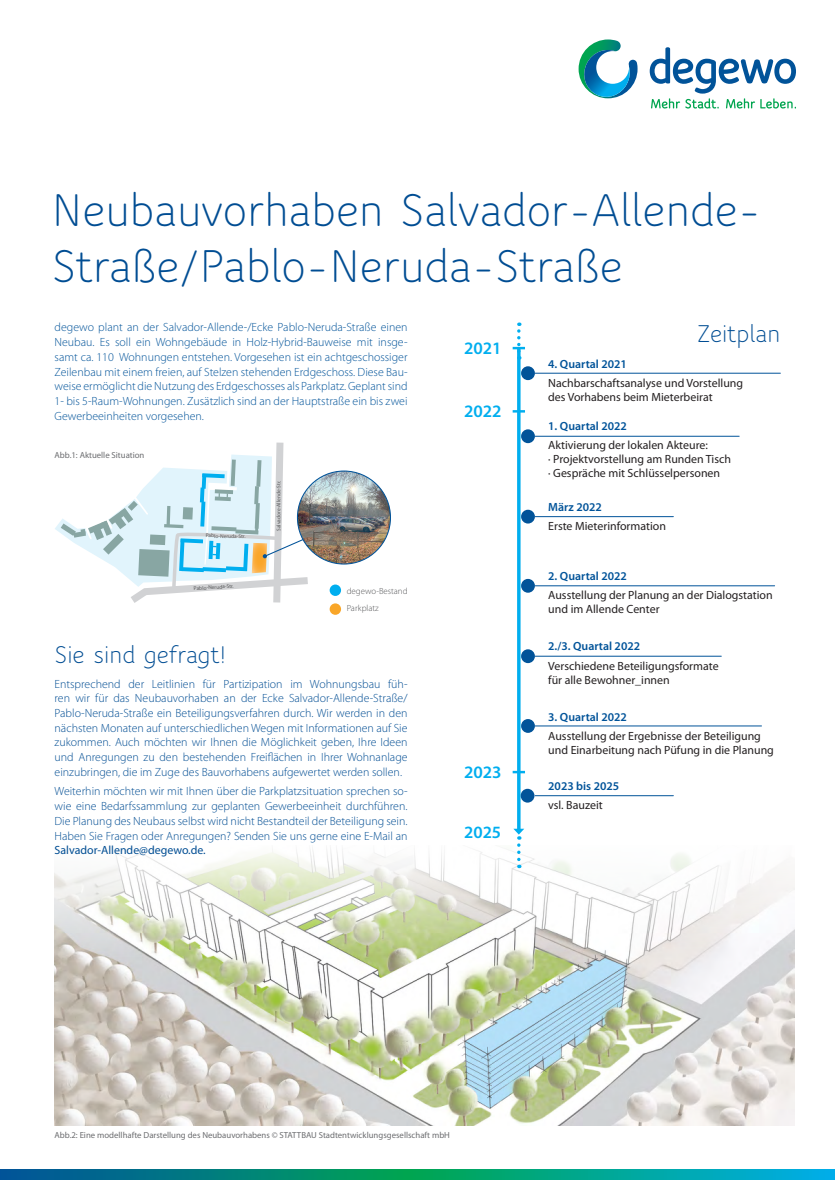
<style>
.page{position:relative;width:835px;height:1180px;background:#fff}
.page>*{position:absolute;margin:0;border:0;box-sizing:border-box;transform-origin:0 0}
.Headline{font:49.7px/56px "Speak OT";color:#004d93}
.Unterüberschrift{font:26.25px "Speak OT";color:#004d93}
.t1{font:600 17.5px "Myriad Pro";color:#00aeef}
.t2{font:600 17.25px "Myriad Pro";color:#00aeef}
.t3{font:11.9px/19.2px "Myriad Pro";color:#231f20}
.Unterüberschrift-2{font:300 11.9px/14.7px "Myriad Pro";color:#004d93;text-align:justify}
.Fließtext{font:300 11.9px/14.7px "Myriad Pro";color:#015399;text-align:justify}
.Fließtext-2{font:300 11.9px/14.7px "Myriad Pro";color:#004d93;text-align:justify}
.t4{font:600 11.9px/19.2px "Myriad Pro";color:#015399}
.t5{font:300 8.89px "Myriad Pro";color:#57585a}
.BU{font:8.75px "Myriad Pro";color:#6c6d70}
.t6{font:5.42px "Myriad Pro";letter-spacing:-.005em;color:#57585a}
.s1{font-weight:600;color:#015399}
.s2{font-weight:400}
.s3{font-weight:400;color:#231f20}
</style>
<div class="page">
<svg style="left:0;top:1169px;width:834px;height:11px;background:#00928b"></svg>
<img style="left:55px;top:845px;width:739px;height:280px">
<svg style="left:649px;top:47px;width:146px;height:62px"></svg>
<svg style="left:578px;top:39px;width:59px;height:60px"></svg>
<svg style="left:517px;top:845px;width:3px;height:23px"></svg>
<hr style="left:517px;top:348px;width:3px;height:483px;background:#00aeef">
<svg style="left:513px;top:828px;width:11px;height:11px"></svg>
<svg style="left:512px;top:410px;width:13px;height:2px"></svg>
<svg style="left:512px;top:771px;width:13px;height:2px"></svg>
<svg style="left:512px;top:322px;width:13px;height:37px"></svg>
<hr style="left:535px;top:373px;width:245px;height:1px;background:#015399">
<div style="left:521px;top:366px;width:14px;height:14px;background:#015399;border-radius:50%"></div>
<hr style="left:535px;top:516px;width:138px;height:1px;background:#015399">
<div style="left:521px;top:510px;width:14px;height:13px;background:#015399;border-radius:50%"></div>
<hr style="left:535px;top:436px;width:204px;height:1px;background:#015399">
<div style="left:521px;top:429px;width:14px;height:14px;background:#015399;border-radius:50%"></div>
<hr style="left:535px;top:585px;width:239px;height:1px;background:#015399">
<div style="left:521px;top:579px;width:14px;height:14px;background:#015399;border-radius:50%"></div>
<hr style="left:535px;top:656px;width:186px;height:1px;background:#015399">
<div style="left:521px;top:649px;width:14px;height:14px;background:#015399;border-radius:50%"></div>
<hr style="left:535px;top:725px;width:226px;height:1px;background:#015399">
<div style="left:521px;top:719px;width:14px;height:14px;background:#015399;border-radius:50%"></div>
<hr style="left:535px;top:795px;width:138px;height:1px;background:#015399">
<div style="left:520px;top:789px;width:14px;height:13px;background:#015399;border-radius:50%"></div>
<img style="left:297px;top:471px;width:93px;height:93px;border-radius:46px">
<svg style="left:55px;top:442px;width:270px;height:161px"></svg>
<div style="left:329px;top:603px;width:12px;height:12px;background:#f9a628;border-radius:50%"></div>
<div style="left:329px;top:584px;width:12px;height:12px;background:#00aeef;border-radius:50%"></div>
<p class="Headline" style="left:52px;top:181px;width:710px">Neubauvorhaben Salvador-Allende-<br>Straße/Pablo-Neruda-Straße</p>
<p class="Fließtext" style="left:55px;top:320px;width:354px">degewo plant an der Salvador-Allende-/Ecke Pablo-Neruda-Straße einen Neubau. Es soll ein Wohngebäude in Holz-Hybrid-Bauweise mit insge&shy;samt ca. 110 Wohnungen entstehen. Vorgesehen ist ein achtgeschossiger Zeilenbau mit einem freien, auf Stelzen stehenden Erdgeschoss. Diese Bau&shy;weise ermöglicht die Nutzung des Erdgeschosses als Parkplatz. Geplant sind 1- bis 5-Raum-Wohnungen. Zusätzlich sind an der Hauptstraße ein bis zwei Gewerbeeinheiten vorgesehen.</p>
<p class="Unterüberschrift" style="left:697px;top:318px;width:84px">Zeitplan</p>
<p class="t1" style="left:464px;top:337px;width:39px">2021</p>
<p class="t3" style="left:548px;top:354px;width:196px"><span class="s1">4. Quartal 2021<br></span>Nachbarschaftsanalyse und Vorstellung</p>
<p class="t3" style="left:548px;top:387px;width:166px">des Vorhabens beim Mieterbeirat</p>
<p class="t1" style="left:464px;top:400px;width:39px">2022</p>
<p class="t3" style="left:548px;top:416px;width:161px"><span class="s1">1. Quartal 2022<br></span>Aktivierung der lokalen Akteure:</p>
<p class="t3" style="left:548px;top:449px;width:184px">· Projektvorstellung am Runden Tisch</p>
<p class="t3" style="left:548px;top:463px;width:173px">· Gespräche mit Schlüsselpersonen</p>
<p class="BU" style="left:55px;top:450px;width:91px">Abb.1: Aktuelle Situation</p>
<p class="t6" style="left:275px;top:531px;width:52px;rotate:-90deg">Salvadore-Allende-Str.</p>
<p class="t3" style="left:548px;top:497px;width:119px"><span class="s1">März 2022<br></span>Erste Mieterinformation</p>
<p class="t6" style="left:206px;top:532px;width:41px;rotate:2deg">Pablo-Neruda-Str.</p>
<p class="t6" style="left:193px;top:585px;width:41px;rotate:-4deg">Pablo-Neruda-Str.</p>
<p class="t5" style="left:347px;top:585px;width:62px">degewo-Bestand</p>
<p class="t5" style="left:347px;top:603px;width:34px">Parkplatz</p>
<p class="Unterüberschrift" style="left:55px;top:639px;width:173px">Sie sind gefragt!</p>
<p class="Unterüberschrift-2" style="left:55px;top:676px;width:354px">Entsprechend der Leitlinien für Partizipation im Wohnungsbau füh&shy;ren wir für das Neubauvorhaben an der Ecke Salvador-Allende-Straße/ Pablo-Neruda-Straße ein Beteiligungsverfahren durch. Wir werden in den nächsten Monaten auf unterschiedlichen Wegen mit Informationen auf Sie zukommen. Auch möchten wir Ihnen die Möglichkeit geben, Ihre Ideen und Anregungen zu den bestehenden Freiflächen in Ihrer Wohnanlage einzubringen, die im Zuge des Bauvorhabens aufgewertet werden sollen.</p>
<p class="Fließtext-2" style="left:55px;top:784px;width:354px">Weiterhin möchten wir mit Ihnen über die Parkplatzsituation sprechen so&shy;wie eine Bedarfssammlung zur geplanten Gewerbeeinheit durchführen.<br>Die Planung des Neubaus selbst wird nicht Bestandteil der Beteiligung sein.<br>Haben Sie Fragen oder Anregungen? Senden Sie uns gerne eine E-Mail an <span class="s2">Salvador-Allende@degewo.de.</span></p>
<p class="t1" style="left:464px;top:760px;width:39px">2023</p>
<p class="t2" style="left:464px;top:821px;width:39px">2025</p>
<p class="t3" style="left:548px;top:566px;width:226px"><span class="s1">2. Quartal 2022<br></span>Ausstellung der Planung an der Dialogstation</p>
<p class="t3" style="left:548px;top:599px;width:113px">und im Allende Center</p>
<p class="t3" style="left:548px;top:636px;width:172px"><span class="s1">2./3. Quartal 2022<br></span>Verschiedene Beteiligungsformate</p>
<p class="t3" style="left:548px;top:670px;width:123px">für alle Bewohner_innen</p>
<p class="t3" style="left:548px;top:707px;width:214px"><span class="s1">3. Quartal 2022<br></span>Ausstellung der Ergebnisse der Beteiligung</p>
<p class="t3" style="left:548px;top:740px;width:227px">und Einarbeitung nach Püfung in die Planung</p>
<p class="t4" style="left:548px;top:776px;width:72px">2023 bis 2025 <span class="s3">vsl. Bauzeit</span></p>
<p class="BU" style="left:55px;top:1129px;width:397px">Abb.2: Eine modellhafte Darstellung des Neubauvorhabens © STATTBAU Stadtentwicklungsgesellschaft mbH</p>
</div>
